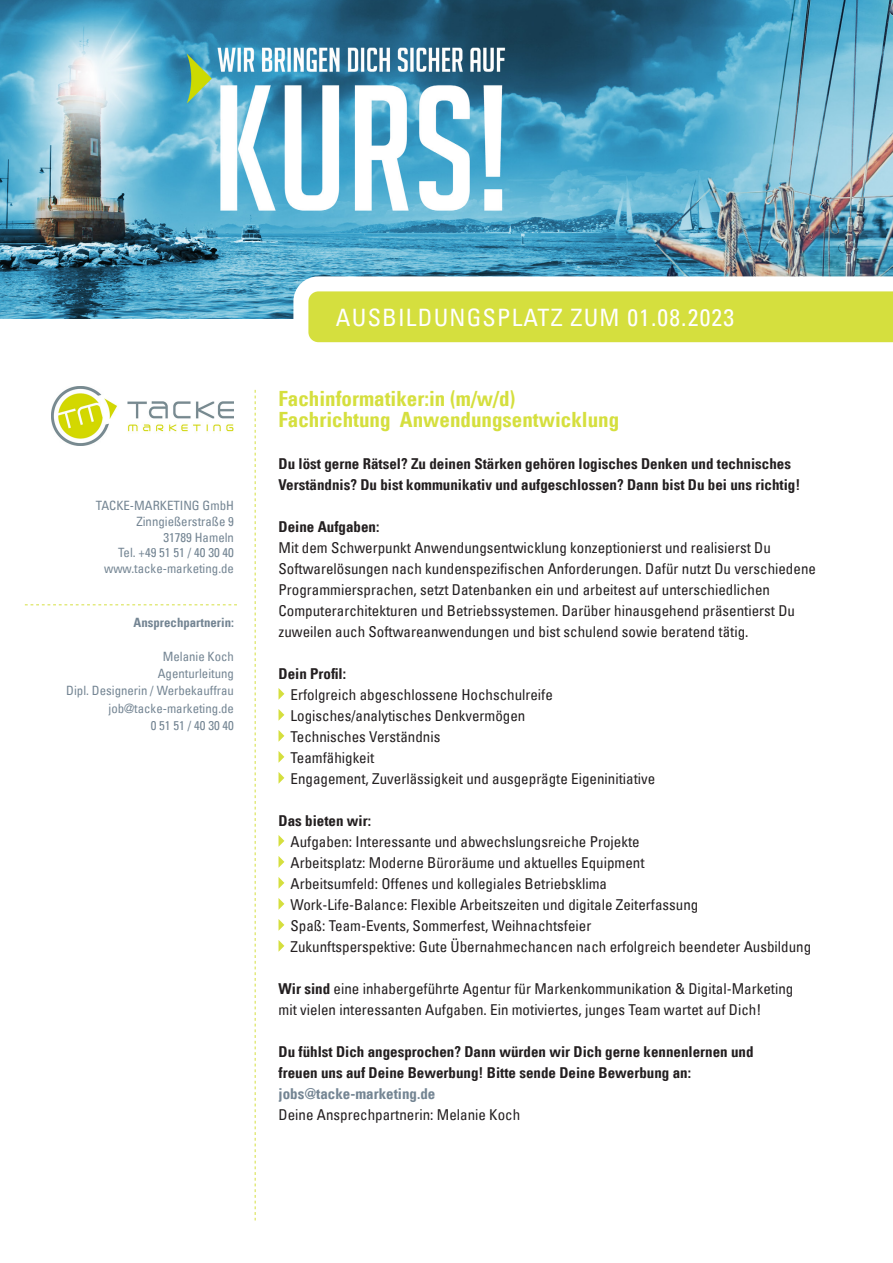
<style>
.page{position:relative;width:893px;height:1263px;background:#fff}
.page>*{position:absolute;margin:0;border:0;box-sizing:border-box;transform-origin:0 0}
.t1{font:condensed 24px "Univers LT";letter-spacing:.05em;color:#fff}
.t2{font:700 condensed 21px "Univers LT";color:#d5df3e}
.t3{font:condensed 15px/21px "Univers LT";color:#231f20}
.t4{font:700 condensed 15px/21px "Univers LT";color:#231f20}
.t5{font:700 condensed 15px "Univers LT";color:#748593}
.t6{font:condensed 12.9px "Univers LT";color:#748593}
.t7{font:700 condensed 12.9px "Univers LT";color:#748593}
.s1{font-weight:700}
</style>
<div class="page">
<img style="left:0;top:0;width:893px;height:319px">
<svg style="left:286px;top:269px;width:607px;height:74px"></svg>
<svg style="left:25px;top:604px;width:212px;height:1px"></svg>
<svg style="left:255px;top:390px;width:1px;height:830px"></svg>
<svg style="left:279px;top:688px;width:5px;height:11px"></svg>
<svg style="left:279px;top:709px;width:5px;height:11px"></svg>
<svg style="left:279px;top:730px;width:5px;height:11px"></svg>
<svg style="left:279px;top:751px;width:5px;height:11px"></svg>
<svg style="left:279px;top:772px;width:5px;height:11px"></svg>
<svg style="left:279px;top:835px;width:5px;height:11px"></svg>
<svg style="left:279px;top:856px;width:5px;height:11px"></svg>
<svg style="left:279px;top:877px;width:5px;height:11px"></svg>
<svg style="left:279px;top:898px;width:5px;height:11px"></svg>
<svg style="left:279px;top:919px;width:5px;height:11px"></svg>
<svg style="left:279px;top:940px;width:5px;height:11px"></svg>
<img style="left:51px;top:386px;width:183px;height:59px">
<p class="t6" style="left:96px;top:497px;width:140px">TACKE-MARKETING GmbH</p>
<p class="t6" style="left:136px;top:513px;width:99px">Zinngießerstraße 9</p>
<p class="t6" style="left:163px;top:529px;width:72px">31789 Hameln</p>
<p class="t6" style="left:118px;top:545px;width:117px">Tel. +49 51 51 / 40 30 40</p>
<p class="t6" style="left:104px;top:560px;width:131px">www.tacke-marketing.de</p>
<p class="t7" style="left:134px;top:614px;width:102px">Ansprechpartnerin:</p>
<p class="t6" style="left:163px;top:648px;width:73px">Melanie Koch</p>
<p class="t6" style="left:158px;top:666px;width:78px">Agenturleitung</p>
<p class="t6" style="left:66px;top:683px;width:169px">Dipl. Designerin / Werbekauffrau</p>
<p class="t6" style="left:108px;top:700px;width:127px">job@tacke-marketing.de</p>
<p class="t6" style="left:151px;top:717px;width:85px">0 51 51 / 40 30 40</p>
<p class="t1" style="left:336px;top:302px;width:400px">AUSBILDUNGSPLATZ ZUM 01.08.2023</p>
<p class="t2" style="left:279px;top:385px;width:238px">Fachinformatiker:in (m/w/d)</p>
<p class="t2" style="left:279px;top:406px;width:342px">Fachrichtung Anwendungsentwicklung</p>
<p class="t4" style="left:279px;top:453px;width:523px">Du löst gerne Rätsel? Zu deinen Stärken gehören logisches Denken und technisches<br>Verständnis? Du bist kommunikativ und aufgeschlossen? Dann bist Du bei uns richtig!</p>
<p class="t4" style="left:279px;top:516px;width:102px">Deine Aufgaben:</p>
<p class="t3" style="left:279px;top:537px;width:539px">Mit dem Schwerpunkt Anwendungsentwicklung konzeptionierst und realisierst Du Softwarelösungen nach kundenspezifischen Anforderungen. Dafür nutzt Du verschiedene Programmiersprachen, setzt Datenbanken ein und arbeitest auf unterschiedlichen Computerarchitekturen und Betriebssystemen. Darüber hinausgehend präsentierst Du zuweilen auch Softwareanwendungen und bist schulend sowie beratend tätig.</p>
<p class="t4" style="left:279px;top:663px;width:69px">Dein Profil:</p>
<p class="t3" style="left:291px;top:684px;width:264px">Erfolgreich abgeschlossene Hochschulreife</p>
<p class="t3" style="left:291px;top:705px;width:236px">Logisches/analytisches Denkvermögen</p>
<p class="t3" style="left:291px;top:726px;width:151px">Technisches Verständnis</p>
<p class="t3" style="left:291px;top:747px;width:85px">Teamfähigkeit</p>
<p class="t3" style="left:291px;top:768px;width:366px">Engagement, Zuverlässigkeit und ausgeprägte Eigeninitiative</p>
<p class="t4" style="left:279px;top:810px;width:94px">Das bieten wir:</p>
<p class="t3" style="left:291px;top:831px;width:351px">Aufgaben: Interessante und abwechslungsreiche Projekte</p>
<p class="t3" style="left:291px;top:852px;width:356px">Arbeitsplatz: Moderne Büroräume und aktuelles Equipment</p>
<p class="t3" style="left:291px;top:873px;width:318px">Arbeitsumfeld: Offenes und kollegiales Betriebsklima</p>
<p class="t3" style="left:291px;top:894px;width:409px">Work-Life-Balance: Flexible Arbeitszeiten und digitale Zeiterfassung</p>
<p class="t3" style="left:291px;top:915px;width:302px">Spaß: Team-Events, Sommerfest, Weihnachtsfeier</p>
<p class="t3" style="left:291px;top:936px;width:522px">Zukunftsperspektive: Gute Übernahmechancen nach erfolgreich beendeter Ausbildung</p>
<p class="t3" style="left:279px;top:978px;width:516px"><span class="s1">Wir sind</span> eine inhabergeführte Agentur für Markenkommunikation &amp; Digital-Marketing</p>
<p class="t3" style="left:279px;top:999px;width:484px">mit vielen interessanten Aufgaben. Ein motiviertes, junges Team wartet auf Dich!</p>
<p class="t4" style="left:279px;top:1041px;width:476px">Du fühlst Dich angesprochen? Dann würden wir Dich gerne kennenlernen und</p>
<p class="t4" style="left:279px;top:1062px;width:414px">freuen uns auf Deine Bewerbung! Bitte sende Deine Bewerbung an:</p>
<p class="t5" style="left:279px;top:1084px;width:158px">jobs@tacke-marketing.de</p>
<p class="t3" style="left:279px;top:1104px;width:243px">Deine Ansprechpartnerin: Melanie Koch</p>
</div>
